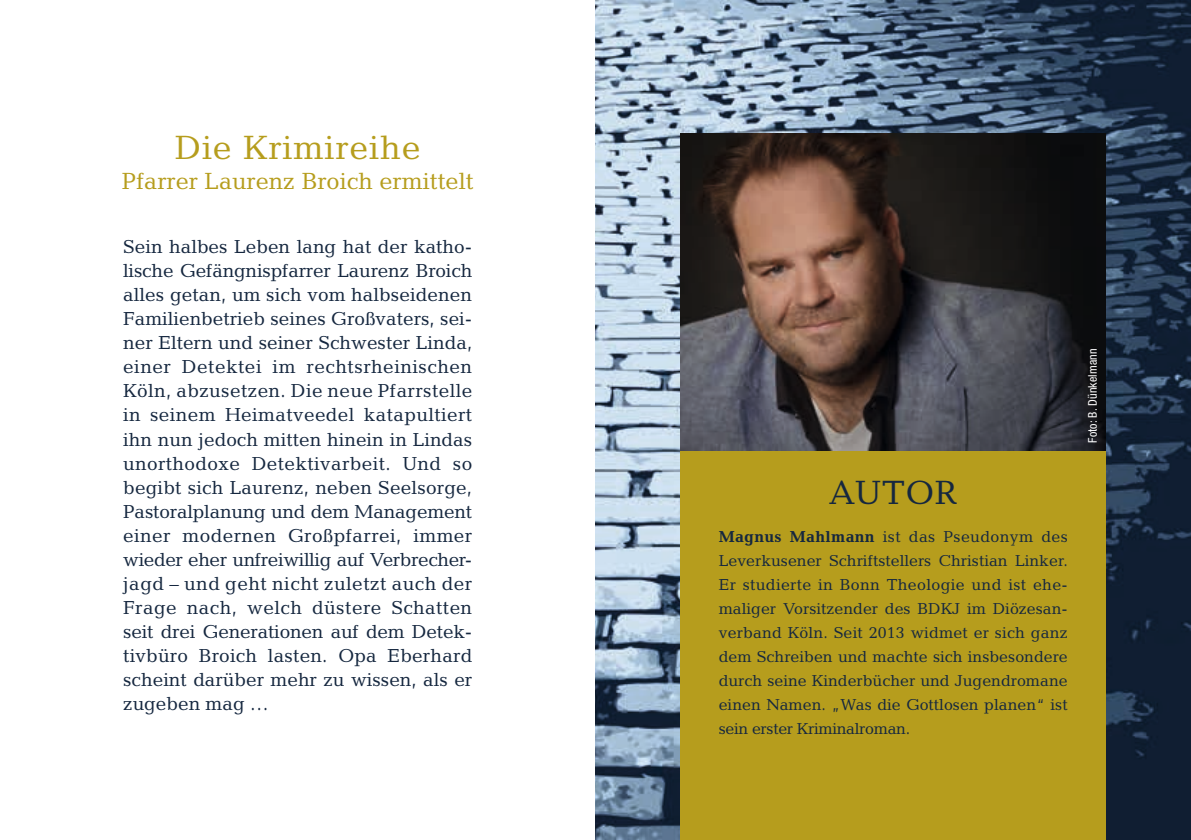
<style>
.page{position:relative;width:1191px;height:840px;background:#fff}
.page>*{position:absolute;margin:0;border:0;box-sizing:border-box;transform-origin:0 0}
.t1{font:34px "Candida";letter-spacing:.025em;color:#b69d1d}
.t2{font:34px "Candida";letter-spacing:.025em;color:#15273f}
.t3{font:23.6px "Candida";color:#b69d1d}
.t4{font:19px/24px "Candida";color:#15273f;text-align:justify}
.t5{font:16px/24px "Candida";letter-spacing:-.02em;color:#15273f;text-align:justify}
.t6{font:condensed 12px "Helvetica Neue";letter-spacing:.01em;color:#fff}
.s1{font-weight:700}
</style>
<div class="page">
<img style="left:595px;top:0;width:596px;height:839px">
<div style="left:680px;top:450px;width:426px;height:389px;background:#b69d1d"></div>
<img style="left:680px;top:133px;width:426px;height:317px">
<h1 class="t1" style="left:175px;top:128px;width:247px">Die Krimireihe</h1>
<p class="t3" style="left:122px;top:168px;width:353px">Pfarrer Laurenz Broich ermittelt</p>
<p class="t4" style="left:123px;top:235px;width:350px">Sein halbes Leben lang hat der katho&shy;lische Gefängnispfarrer Laurenz Broich alles getan, um sich vom halbseidenen Familienbetrieb seines Großvaters, sei&shy;ner Eltern und seiner Schwester Linda, einer Detektei im rechtsrheinischen Köln, abzusetzen. Die neue Pfarrstelle in seinem Heimatveedel katapultiert ihn nun jedoch mitten hinein in Lindas unorthodoxe Detektivarbeit. Und so begibt sich Laurenz, neben Seelsorge, Pastoralplanung und dem Management einer modernen Großpfarrei, immer wieder eher unfreiwillig auf Verbrecher&shy;jagd – und geht nicht zuletzt auch der Frage nach, welch düstere Schatten seit drei Generationen auf dem Detek&shy;tivbüro Broich lasten. Opa Eberhard scheint darüber mehr zu wissen, als er zugeben mag …</p>
<h1 class="t2" style="left:829px;top:472px;width:130px">AUTOR</h1>
<p class="t5" style="left:718px;top:524px;width:350px"><span class="s1">Magnus Mahlmann</span> ist das Pseudonym des Leverkusener Schriftstellers Christian Linker.<br>Er studierte in Bonn Theologie und ist ehe&shy;maliger Vorsitzender des BDKJ im Diözesan&shy;verband Köln. Seit 2013 widmet er sich ganz dem Schreiben und machte sich insbesondere durch seine Kinderbücher und Jugendromane einen Namen. „Was die Gottlosen planen“ ist sein erster Kriminalroman.</p>
<p class="t6" style="left:1085px;top:442px;width:95px;rotate:-90deg">Foto: B. Dünkelmann</p>
</div>
